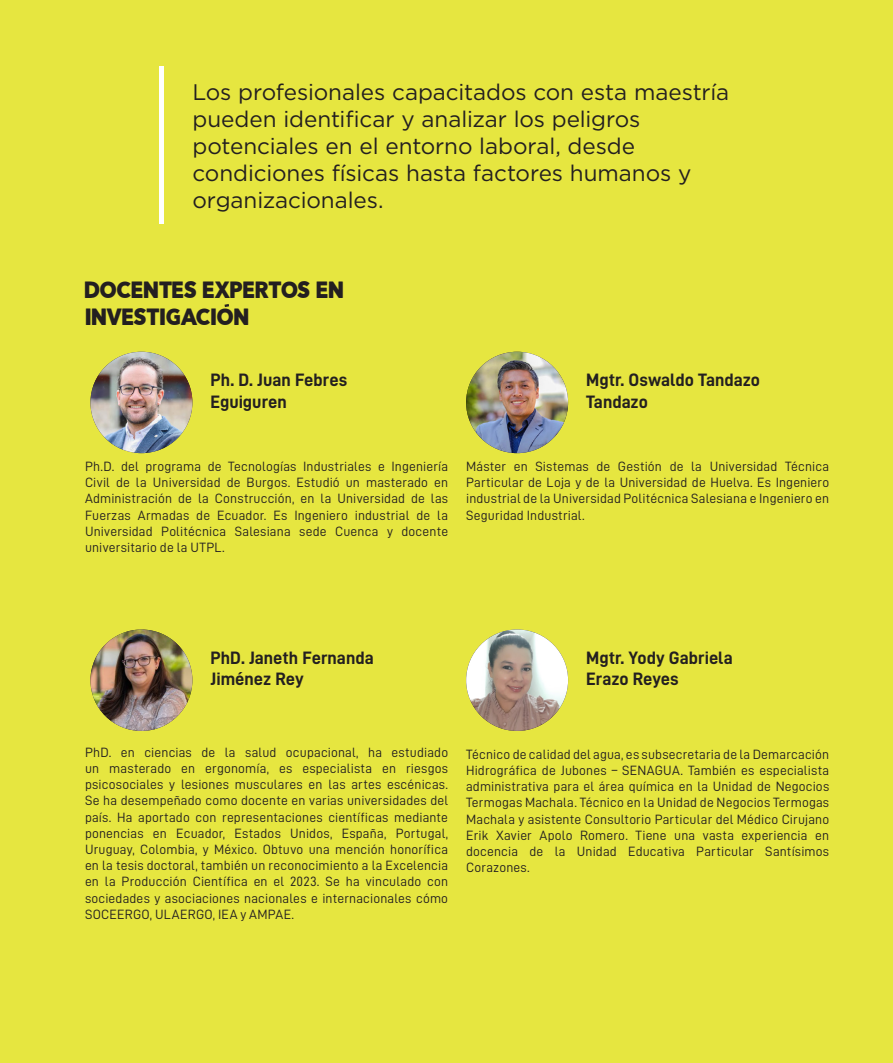
<style>
.page{position:relative;width:893px;height:1063px;background:#e6e640}
.page>*{position:absolute;margin:0;border:0;box-sizing:border-box;transform-origin:0 0}
.t1{font:22.5px/27px "Gotham";letter-spacing:-.005em;color:#231f20}
.t2{font:22.5px/27px "Sovereign";color:#231f20}
.t3{font:18px/21.6px "D DIN Bold";color:#231f20}
.t4{font:13.5px/16.2px "D DIN";letter-spacing:.01em;color:#231f20;text-align:justify}
</style>
<div class="page">
<hr style="left:159px;top:66px;width:4px;height:157px;background:#fff">
<img style="left:90px;top:352px;width:102px;height:101px;border-radius:51px">
<img style="left:90px;top:629px;width:102px;height:102px;border-radius:51px">
<img style="left:466px;top:352px;width:102px;height:101px;border-radius:51px">
<img style="left:466px;top:630px;width:102px;height:101px;border-radius:50px">
<svg style="left:225px;top:304px;width:4px;height:3px"></svg>
<h1 class="t1" style="left:192px;top:78px;width:538px">Los profesionales capacitados con esta maestría pueden identificar y analizar los peligros potenciales en el entorno laboral, desde condiciones físicas hasta factores humanos y organizacionales.</h1>
<h1 class="t2" style="left:85px;top:279px;width:262px">DOCENTES EXPERTOS EN<br>INVESTIGACION</h1>
<h2 class="t3" style="left:210px;top:369px;width:138px">Ph. D. Juan Febres<br>Eguiguren</h2>
<h2 class="t3" style="left:586px;top:369px;width:175px">Mgtr. Oswaldo Tandazo<br>Tandazo</h2>
<p class="t4" style="left:85px;top:458px;width:365px">Ph.D. del programa de Tecnologías Industriales e Ingeniería Civil de la Universidad de Burgos. Estudió un masterado en Administración de la Construcción, en la Universidad de las Fuerzas Armadas de Ecuador. Es Ingeniero industrial de la Universidad Politécnica Salesiana sede Cuenca y docente universitario de la UTPL.</p>
<p class="t4" style="left:466px;top:458px;width:365px">Máster en Sistemas de Gestión de la Universidad Técnica Particular de Loja y de la Universidad de Huelva. Es Ingeniero industrial de la Universidad Politécnica Salesiana e Ingeniero en Seguridad Industrial.</p>
<h2 class="t3" style="left:210px;top:646px;width:165px">PhD. Janeth Fernanda<br>Jiménez Rey</h2>
<h2 class="t3" style="left:586px;top:646px;width:148px">Mgtr. Yody Gabriela<br>Erazo Reyes</h2>
<p class="t4" style="left:85px;top:744px;width:365px">PhD. en ciencias de la salud ocupacional, ha estudiado un masterado en ergonomía, es especialista en riesgos psicosociales y lesiones musculares en las artes escénicas.<br>Se ha desempeñado como docente en varias universidades del país. Ha aportado con representaciones científicas mediante ponencias en Ecuador, Estados Unidos, España, Portugal, Uruguay, Colombia, y México. Obtuvo una mención honorífica en la tesis doctoral, también un reconocimiento a la Excelencia en la Producción Científica en el 2023. Se ha vinculado con sociedades y asociaciones nacionales e internacionales cómo SOCEERGO, ULAERGO, IEA y AMPAE.</p>
<p class="t4" style="left:466px;top:746px;width:365px">Técnico de calidad del agua, es subsecretaria de la Demarcación Hidrográfica de Jubones – SENAGUA. También es especialista administrativa para el área química en la Unidad de Negocios Termogas Machala. Técnico en la Unidad de Negocios Termogas Machala y asistente Consultorio Particular del Médico Cirujano Erik Xavier Apolo Romero. Tiene una vasta experiencia en docencia de la Unidad Educativa Particular Santísimos Corazones.</p>
</div>
